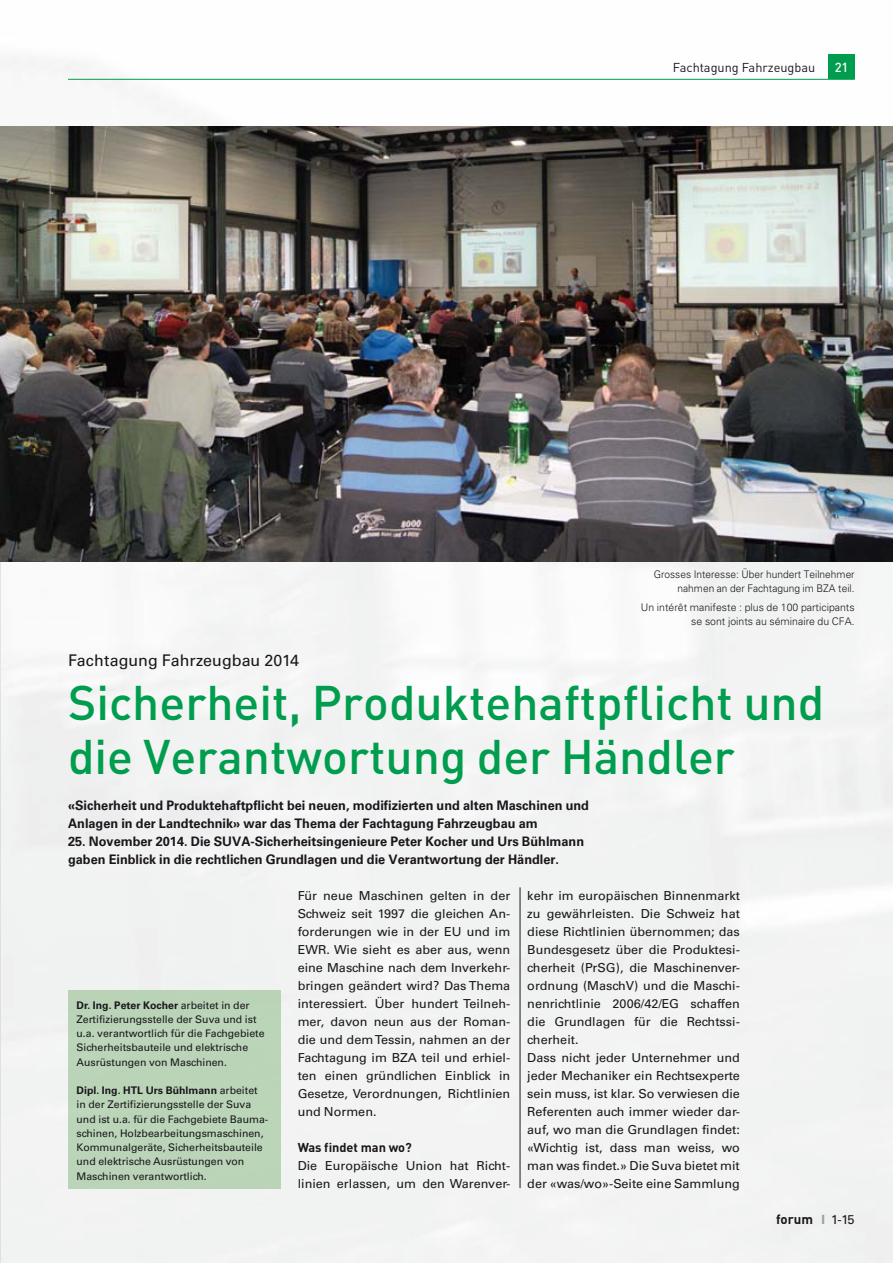
<style>
.page{position:relative;width:893px;height:1263px;background:#fff}
.page>*{position:absolute;margin:0;border:0;box-sizing:border-box;transform-origin:0 0}
.t1{font:500 48px/54px "DIN";color:#009d4e}
.t2{font:16.05px "Univers";color:#1a171c}
.t3{font:700 13.35px "DIN";color:#1a171c}
.t4{font:700 13.2px/18px "Univers";color:#1a171c}
.t5{font:500 13.05px "DIN";color:#fff}
.t6{font:12.75px "DIN";color:#1a171c}
.t7{font:700 12.75px "DIN";color:#1a171c}
.t8{font:12.3px/18px "Univers";color:#1a171c}
.t9{font:10.5px/14.2px "Univers";color:#1a171c}
.t10{font:300 10.5px/14.2px "Univers";color:#1a171c;text-align:right}
.s1{font-weight:700}
.s2{font-family:"Univers";font-size:12.75px;color:#9c9d9f}
.s3{font-family:"Univers";font-weight:400;font-size:12.75px}
</style>
<div class="page">
<img style="left:0;top:57px;width:857px;height:951px">
<div style="left:857px;top:561px;width:36px;height:702px;background:#f1f2f2"></div>
<img style="left:0;top:126px;width:1px;height:1137px">
<div style="left:828px;top:54px;width:27px;height:25px;background:#009d4e"></div>
<hr style="left:68px;top:79px;width:787px;height:1px;background:#009d4e">
<img style="left:1px;top:126px;width:892px;height:435px">
<hr style="left:520px;top:887px;width:1px;height:301px;background:#1a171c">
<div style="left:68px;top:990px;width:213px;height:198px;background:#bbd5b8"></div>
<p class="t6" style="left:673px;top:63px;width:144px">Fachtagung Fahrzeugbau</p>
<p class="t5" style="left:835px;top:63px;width:15px">21</p>
<p class="t10" style="left:654px;top:568px;width:202px">Grosses Interesse: Über hundert Teilnehmer nahmen an der Fachtagung im BZA teil.</p>
<p class="t10" style="left:641px;top:601px;width:215px">Un intérêt manifeste : plus de 100 participants se sont joints au séminaire du CFA.</p>
<h2 class="t2" style="left:68px;top:654px;width:233px">Fachtagung Fahrzeugbau 2014</h2>
<h1 class="t1" style="left:68px;top:681px;width:758px">Sicherheit, Produktehaftpflicht und die Verantwortung der Händler</h1>
<p class="t4" style="left:68px;top:798px;width:523px">«Sicherheit und Produktehaftpflicht bei neuen, modifizierten und alten Maschinen und<br>Anlagen in der Landtechnik» war das Thema der Fachtagung Fahrzeugbau am</p>
<p class="t4" style="left:68px;top:834px;width:518px">25. November 2014. Die SUVA-Sicherheitsingenieure Peter Kocher und Urs Bühlmann gaben Einblick in die rechtlichen Grundlagen und die Verantwortung der Händler.</p>
<p class="t8" style="left:527px;top:888px;width:214px">kehr im europäischen Binnenmarkt zu gewährleisten. Die Schweiz hat diese Richtlinien übernommen; das Bundesgesetz über die Produktesi&shy;cherheit (PrSG), die Maschinenver&shy;ordnung (MaschV) und die Maschi&shy;nenrichtlinie 2006/42/EG schaffen die Grundlagen für die Rechtssi&shy;cherheit.<br>Dass nicht jeder Unternehmer und jeder Mechaniker ein Rechtsexperte sein muss, ist klar. So verwiesen die Referenten auch immer wieder dar&shy;auf, wo man die Grundlagen findet: «Wichtig ist, dass man weiss, wo man was findet.» Die Suva bietet mit der «was/wo»-Seite eine Sammlung</p>
<p class="t8" style="left:298px;top:888px;width:214px;text-align:justify">Für neue Maschinen gelten in der Schweiz seit 1997 die gleichen An&shy;forderungen wie in der EU und im EWR. Wie sieht es aber aus, wenn eine Maschine nach dem Inverkehr&shy;bringen geändert wird? Das Thema interessiert. Über hundert Teilneh&shy;mer, davon neun aus der Roman&shy;die und dem Tessin, nahmen an der Fachtagung im BZA teil und erhiel&shy;ten einen gründlichen Einblick in Gesetze, Verordnungen, Richtlinien und Normen.</p>
<p class="t7" style="left:298px;top:1143px;width:116px">Was findet man wo?</p>
<p class="t8" style="left:298px;top:1158px;width:214px">Die Europäische Union hat Richt&shy;linien erlassen, um den Warenver-</p>
<p class="t9" style="left:77px;top:999px;width:190px"><span class="s1">Dr. Ing. Peter Kocher</span> arbeitet in der Zertifizierungsstelle der Suva und ist u.a. verantwortlich für die Fachgebiete Sicherheitsbauteile und elektrische Ausrüstungen von Maschinen.</p>
<p class="t9" style="left:77px;top:1084px;width:193px"><span class="s1">Dipl. Ing. HTL Urs Bühlmann</span> arbeitet in der Zertifizierungsstelle der Suva und ist u.a. für die Fachgebiete Bauma&shy;schinen, Holzbearbeitungsmaschinen, Kommunalgeräte, Sicherheitsbauteile und elektrische Ausrüstungen von Maschinen verantwortlich.</p>
<p class="t3" style="left:776px;top:1214px;width:80px">forum <span class="s2">I</span> <span class="s3">1-15</span></p>
</div>
